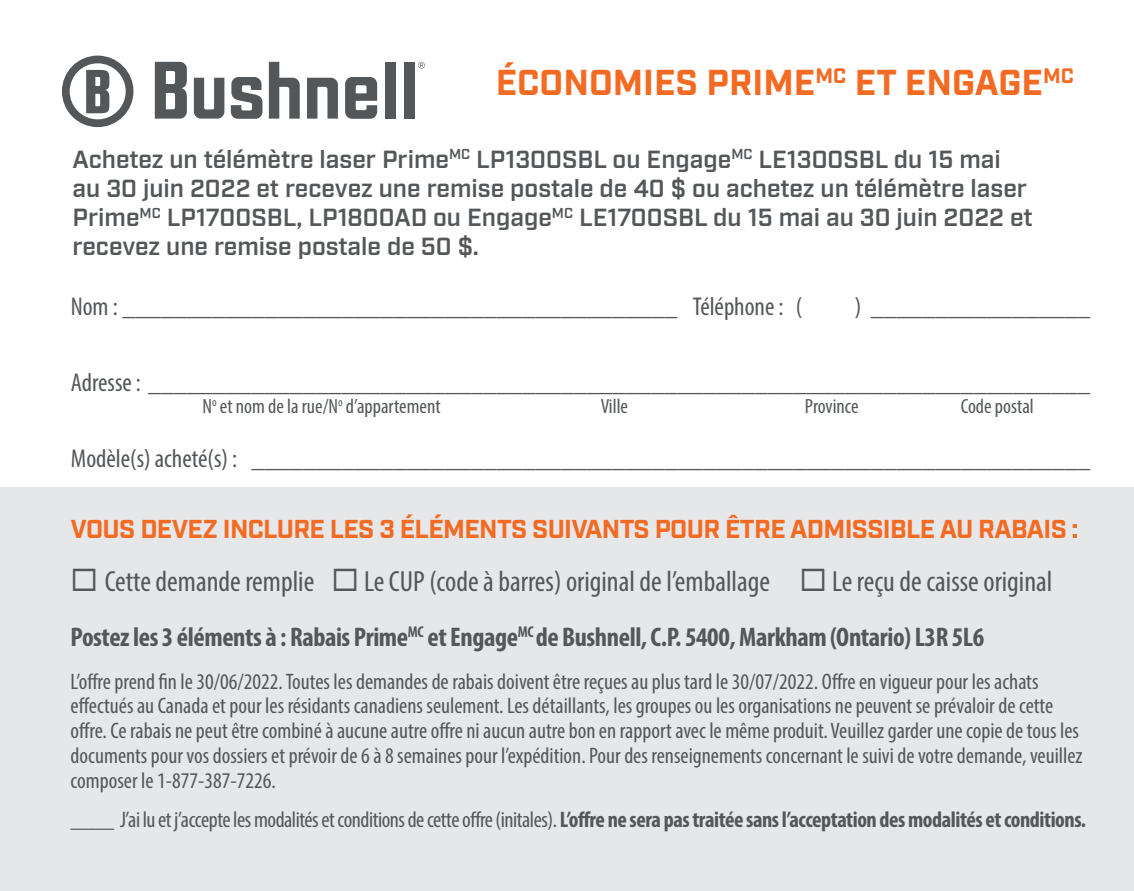
<style>
.page{position:relative;width:1134px;height:891px;background:#fff}
.page>*{position:absolute;margin:0;border:0;box-sizing:border-box;transform-origin:0 0}
.t1{font:700 36px "Industry";color:#f36b23}
.t2{font:condensed 29.25px "Myriad Pro";color:#545759}
.t3{font:700 condensed 27px "Myriad Pro";letter-spacing:-.015em;color:#545759}
.t4{font:condensed 25.88px "Myriad Pro";color:#545759}
.t5{font:700 25.88px "Industry";letter-spacing:-.025em;color:#f36b23}
.t6{font:600 24.75px/29.2px "Industry";color:#545759}
.t7{font:condensed 22.5px/24.8px "Myriad Pro";color:#545759}
.t8{font:condensed 22.5px "Myriad Pro";letter-spacing:-.02em;color:#545759}
.t9{font:condensed 20.7px "Myriad Pro";color:#545759}
.s1{font-weight:700}
</style>
<div class="page">
<div style="left:0;top:487px;width:1134px;height:404px;background:#e6e7e9"></div>
<svg style="left:231px;top:77px;width:32px;height:42px"></svg>
<svg style="left:345px;top:77px;width:32px;height:42px"></svg>
<div style="left:385px;top:62px;width:11px;height:57px;background:#545759"></div>
<div style="left:404px;top:62px;width:11px;height:57px;background:#545759"></div>
<svg style="left:194px;top:78px;width:30px;height:41px"></svg>
<svg style="left:155px;top:62px;width:32px;height:57px"></svg>
<svg style="left:418px;top:62px;width:7px;height:7px"></svg>
<svg style="left:269px;top:62px;width:31px;height:57px"></svg>
<svg style="left:307px;top:78px;width:31px;height:41px"></svg>
<svg style="left:62px;top:56px;width:71px;height:71px"></svg>
<p class="t1" style="left:496px;top:61px;width:579px">ÉCONOMIES PRIME<sup>MC</sup> ET ENGAGE<sup>MC</sup></p>
<p class="t6" style="left:73px;top:146px;width:962px">Achetez un télémètre laser Prime<sup>MC</sup> LP1300SBL ou Engage<sup>MC</sup> LE1300SBL du 15 mai au 30 juin 2022 et recevez une remise postale de 40 $ ou achetez un télémètre laser Prime<sup>MC</sup> LP1700SBL, LP1800AD ou Engage<sup>MC</sup> LE1700SBL du 15 mai au 30 juin 2022 et recevez une remise postale de 50 $.</p>
<p class="t4" style="left:71px;top:291px;width:733px">Nom : ___________________________________________ Téléphone : (</p>
<p class="t4" style="left:855px;top:291px;width:237px">) _________________</p>
<p class="t4" style="left:71px;top:367px;width:1021px">Adresse : _________________________________________________________________________</p>
<p class="t9" style="left:202px;top:394px;width:240px">N<sup>o</sup> et nom de la rue/N<sup>o</sup> d’appartement</p>
<p class="t9" style="left:601px;top:394px;width:29px">Ville</p>
<p class="t9" style="left:805px;top:394px;width:55px">Province</p>
<p class="t9" style="left:961px;top:394px;width:75px">Code postal</p>
<p class="t4" style="left:71px;top:443px;width:1021px">Modèle(s) acheté(s) : _________________________________________________________________</p>
<p class="t5" style="left:71px;top:513px;width:1009px">VOUS DEVEZ INCLURE LES 3 ÉLÉMENTS SUIVANTS POUR ÊTRE ADMISSIBLE AU RABAIS :</p>
<p class="t2" style="left:71px;top:563px;width:983px">◻ Cette demande remplie ◻ Le CUP (code à barres) original de l’emballage ◻ Le reçu de caisse original</p>
<p class="t3" style="left:71px;top:620px;width:915px">Postez les 3 éléments à : Rabais Prime<sup>MC</sup> et Engage<sup>MC</sup> de Bushnell, C.P. 5400, Markham (Ontario) L3R 5L6</p>
<p class="t7" style="left:71px;top:669px;width:1013px">L’offre prend fin le 30/06/2022. Toutes les demandes de rabais doivent être reçues au plus tard le 30/07/2022. Offre en vigueur pour les achats effectués au Canada et pour les résidants canadiens seulement. Les détaillants, les groupes ou les organisations ne peuvent se prévaloir de cette offre. Ce rabais ne peut être combiné à aucune autre offre ni aucun autre bon en rapport avec le même produit. Veuillez garder une copie de tous les documents pour vos dossiers et prévoir de 6 à 8 semaines pour l’expédition. Pour des renseignements concernant le suivi de votre demande, veuillez composer le 1-877-387-7226.</p>
<p class="t8" style="left:71px;top:806px;width:1017px">____ J’ai lu et j’accepte les modalités et conditions de cette offre (initales). <span class="s1">L’offre ne sera pas traitée sans l’acceptation des modalités et conditions.</span></p>
</div>
